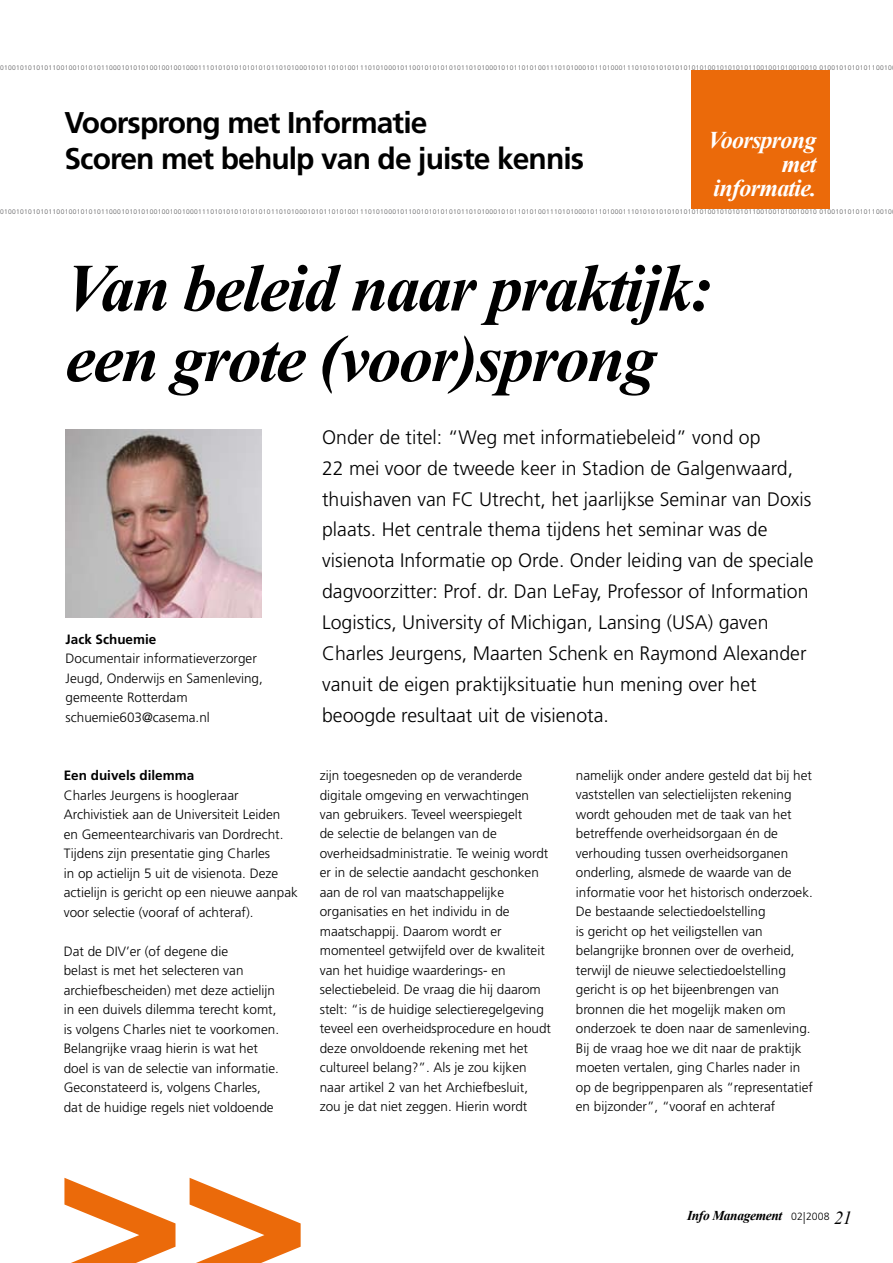
<style>
.page{position:relative;width:893px;height:1263px;background:#fff}
.page>*{position:absolute;margin:0;border:0;box-sizing:border-box;transform-origin:0 0}
.t1{font:900 219.45px "Frutiger LT";color:#eb6a0a}
.t2{font:italic 700 67.5px/70.5px "Times New Roman";letter-spacing:-.03em;color:#000}
.t3{font:700 30px/36px "Frutiger LT";letter-spacing:-.03em;color:#000}
.t4{font:italic 700 24px/24px "Times New Roman";letter-spacing:-.03em;color:#fff;text-align:right}
.t5{font:300 19.5px/30.9px "Frutiger LT";color:#000}
.t6{font:300 13.5px/19.5px "Frutiger LT";color:#000}
.t7{font:700 13.5px "Frutiger LT";color:#000}
.t8{font:italic 700 13.5px "Times New Roman";letter-spacing:-.03em;color:#000}
.t9{font:300 6.6px "Frutiger LT";letter-spacing:.05em;color:#58585a}
.s1{font-family:"Frutiger LT";font-weight:300;font-style:normal;font-size:10.5px}
.s2{font-weight:400;font-size:18.3px}
</style>
<div class="page">
<div style="left:691px;top:71px;width:138px;height:138px;background:#eb6a0a"></div>
<img style="left:66px;top:429px;width:196px;height:188px">
<p class="t9" style="left:0;top:64px;width:893px">0100101010101100100101010110001010101001001001000111010101010101010110101000101011010100111010100010110010101010101101010001010110101001110101000101101000111010101010101010101001010101011001001010010010 010010101010110010</p>
<h3 class="t3" style="left:65px;top:104px;width:521px">Voorsprong met Informatie<br>Scoren met behulp van de juiste kennis</h3>
<h3 class="t4" style="left:708px;top:127px;width:110px">Voorsprong met informatie.</h3>
<p class="t9" style="left:0;top:208px;width:893px">0100101010101100100101010110001010101001001001000111010101010101010110101000101011010100111010100010110010101010101101010001010110101001110101000101101000111010101010101010101001010101011001001010010010 010010101010110010</p>
<h2 class="t2" style="left:66px;top:251px;width:649px">Van beleid naar praktijk: een grote (voor)sprong</h2>
<p class="t5" style="left:322px;top:422px;width:493px">Onder de titel: “Weg met informatiebeleid” vond op<br>22 mei voor de tweede keer in Stadion de Galgenwaard, thuishaven van FC Utrecht, het jaarlijkse Seminar van Doxis plaats. Het centrale thema tijdens het seminar was de visienota Informatie op Orde. Onder leiding van de speciale dagvoorzitter: Prof. dr. Dan LeFay, Professor of Information Logistics, University of Michigan, Lansing (USA) gaven Charles Jeurgens, Maarten Schenk en Raymond Alexander vanuit de eigen praktijksituatie hun mening over het beoogde resultaat uit de visienota.</p>
<p class="t7" style="left:66px;top:631px;width:92px">Jack Schuemie</p>
<p class="t6" style="left:66px;top:649px;width:199px">Documentair informatieverzorger<br>Jeugd, Onderwijs en Samenleving, gemeente Rotterdam schuemie603@casema.nl</p>
<p class="t7" style="left:64px;top:767px;width:132px">Een duivels dilemma</p>
<p class="t6" style="left:64px;top:785px;width:236px">Charles Jeurgens is hoogleraar Archivistiek aan de Universiteit Leiden en Gemeentearchivaris van Dordrecht.<br>Tijdens zijn presentatie ging Charles<br>in op actielijn 5 uit de visienota. Deze actielijn is gericht op een nieuwe aanpak voor selectie (vooraf of achteraf).</p>
<p class="t6" style="left:64px;top:941px;width:217px">Dat de DIV’er (of degene die<br>belast is met het selecteren van archiefbescheiden) met deze actielijn in een duivels dilemma terecht komt, is volgens Charles niet te voorkomen.<br>Belangrijke vraag hierin is wat het doel is van de selectie van informatie.<br>Geconstateerd is, volgens Charles, dat de huidige regels niet voldoende</p>
<p class="t6" style="left:320px;top:766px;width:233px">zijn toegesneden op de veranderde digitale omgeving en verwachtingen van gebruikers. Teveel weerspiegelt<br>de selectie de belangen van de overheidsadministratie. Te weinig wordt er in de selectie aandacht geschonken aan de rol van maatschappelijke organisaties en het individu in de maatschappij. Daarom wordt er momenteel getwijfeld over de kwaliteit van het huidige waarderings- en selectiebeleid. De vraag die hij daarom stelt: “is de huidige selectieregelgeving teveel een overheidsprocedure en houdt deze onvoldoende rekening met het cultureel belang?”. Als je zou kijken naar artikel 2 van het Archiefbesluit, zou je dat niet zeggen. Hierin wordt</p>
<p class="t6" style="left:576px;top:766px;width:239px">namelijk onder andere gesteld dat bij het vaststellen van selectielijsten rekening wordt gehouden met de taak van het betreffende overheidsorgaan én de verhouding tussen overheidsorganen onderling, alsmede de waarde van de informatie voor het historisch onderzoek.<br>De bestaande selectiedoelstelling<br>is gericht op het veiligstellen van belangrijke bronnen over de overheid, terwijl de nieuwe selectiedoelstelling gericht is op het bijeenbrengen van bronnen die het mogelijk maken om onderzoek te doen naar de samenleving.<br>Bij de vraag hoe we dit naar de praktijk moeten vertalen, ging Charles nader in op de begrippenparen als “representatief en bijzonder”, “vooraf en achteraf</p>
<h1 class="t1" style="left:54px;top:1081px;width:258px">&gt;&gt;</h1>
<p class="t8" style="left:687px;top:1206px;width:167px">Info Management <span class="s1">02</span><sub>|</sub><span class="s1">2008</span> <span class="s2">21</span></p>
</div>
